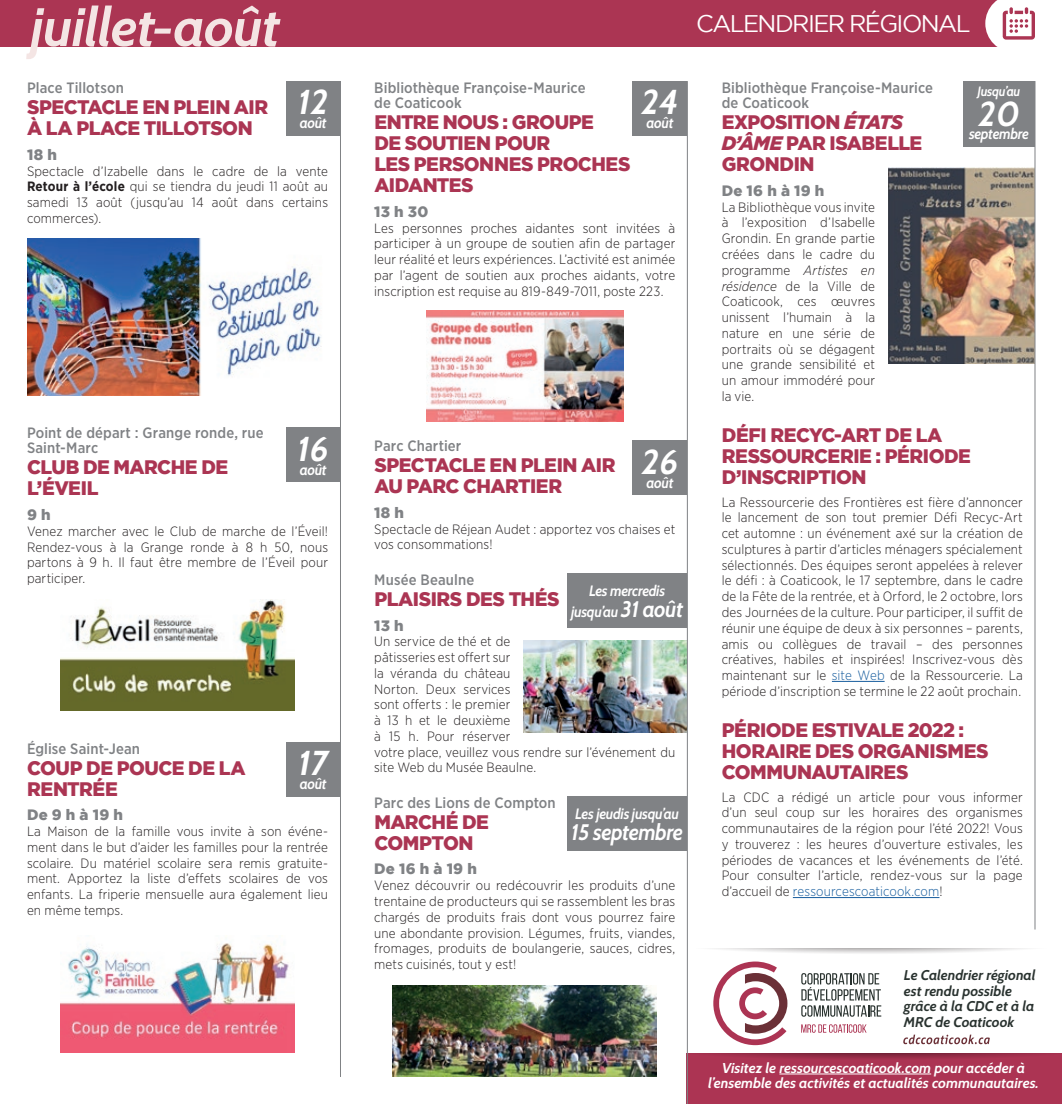
<style>
.page{position:relative;width:1062px;height:1104px;background:#fff}
.page>*{position:absolute;margin:0;border:0;box-sizing:border-box;transform-origin:0 0}
.t1{font:italic 700 54px "Cabin";letter-spacing:-.015em;color:#f4e5e4}
.t2{font:italic 700 34.5px "Cabin";color:#fff}
.t3{font:24px "Gotham";letter-spacing:-.065em;color:#fff}
.t4{font:italic 700 22.5px "Cabin";letter-spacing:-.02em;color:#fff;scale:.92 1}
.t5{font:900 19.5px/21px "Gotham";letter-spacing:-.025em;color:#ab3553}
.t6{font:500 15px/15px "Gotham Narrow";letter-spacing:.01em;color:#808285}
.t7{font:italic 700 15px/21px "Cabin";letter-spacing:-.02em;color:#fff;text-align:center;scale:.92 1}
.t8{font:900 15px "Gotham";letter-spacing:.02em;color:#808285}
.t9{font:italic 700 14.25px/15.8px "Cabin";color:#fff;text-align:center}
.t10{font:italic 700 14.1px/15.6px "Cabin";color:#29322f}
.t11{font:300 13.5px/15.8px "Gotham Narrow";letter-spacing:.01em;color:#231f20;text-align:justify}
.t12{font:italic 700 13.5px "Cabin";letter-spacing:-.02em;color:#fff;scale:.92 1}
.s1{font-weight:700}
.s2{font-size:22.5px}
.s3{font-style:italic}
.s4{color:#175d9e}
</style>
<div class="page">
<div style="left:0;top:0;width:1016px;height:46px;background:#ab3553"></div>
<svg style="left:985px;top:0;width:50px;height:47px"></svg>
<svg style="left:688px;top:1053px;width:374px;height:50px;background:#a93452"></svg>
<svg style="left:714px;top:948px;width:313px;height:6px"></svg>
<hr style="left:779px;top:1073px;width:152px;height:1px;background:#fff">
<svg style="left:903px;top:1034px;width:87px;height:9px"></svg>
<svg style="left:801px;top:973px;width:80px;height:43px"></svg>
<svg style="left:801px;top:1024px;width:66px;height:8px"></svg>
<svg style="left:713px;top:961px;width:74px;height:83px"></svg>
<hr style="left:832px;top:681px;width:53px;height:1px;background:#175d9e">
<hr style="left:793px;top:897px;width:146px;height:1px;background:#175d9e">
<img style="left:27px;top:238px;width:295px;height:157px">
<img style="left:524px;top:640px;width:163px;height:92px">
<img style="left:60px;top:599px;width:235px;height:111px">
<img style="left:426px;top:310px;width:197px;height:111px">
<img style="left:60px;top:943px;width:235px;height:109px">
<img style="left:393px;top:985px;width:264px;height:91px">
<img style="left:889px;top:168px;width:146px;height:195px">
<div style="left:286px;top:81px;width:54px;height:54px;background:#808285"></div>
<div style="left:633px;top:81px;width:54px;height:54px;background:#808285"></div>
<div style="left:633px;top:441px;width:54px;height:54px;background:#808285"></div>
<div style="left:286px;top:428px;width:54px;height:54px;background:#808285"></div>
<div style="left:286px;top:741px;width:54px;height:54px;background:#808285"></div>
<hr style="left:1035px;top:81px;width:1px;height:848px;background:#808285">
<hr style="left:687px;top:81px;width:1px;height:1022px;background:#808285">
<hr style="left:340px;top:81px;width:1px;height:995px;background:#808285">
<div style="left:567px;top:573px;width:120px;height:54px;background:#808285"></div>
<div style="left:567px;top:796px;width:120px;height:54px;background:#808285"></div>
<div style="left:963px;top:81px;width:72px;height:65px;background:#808285"></div>
<h1 class="t1" style="left:31px;top:-6px;width:251px">juillet-août</h1>
<h3 class="t3" style="left:696px;top:10px;width:276px">CALENDRIER RÉGIONAL</h3>
<p class="t6" style="left:27px;top:80px;width:98px">Place Tillotson</p>
<h3 class="t5" style="left:27px;top:96px;width:243px">SPECTACLE EN PLEIN AIR<br>À LA PLACE TILLOTSON</h3>
<p class="t8" style="left:27px;top:146px;width:31px">18 h</p>
<p class="t11" style="left:27px;top:163px;width:303px">Spectacle d’Izabelle dans le cadre de la vente <span class="s1">Retour à l’école</span> qui se tiendra du jeudi 11 août au samedi 13 août (jusqu’au 14 août dans certains commerces).</p>
<h2 class="t2" style="left:298px;top:81px;width:32px">12</h2>
<p class="t7" style="left:300px;top:112px;width:31px">août</p>
<p class="t6" style="left:27px;top:425px;width:238px">Point de départ : Grange ronde, rue<br>Saint-Marc</p>
<h3 class="t5" style="left:27px;top:456px;width:203px">CLUB DE MARCHE DE<br>L’ÉVEIL</h3>
<p class="t8" style="left:27px;top:506px;width:25px">9 h</p>
<p class="t11" style="left:27px;top:523px;width:303px">Venez marcher avec le Club de marche de l’Éveil!<br>Rendez-vous à la Grange ronde à 8 h 50, nous partons à 9 h. Il faut être membre de l’Éveil pour participer.</p>
<h2 class="t2" style="left:297px;top:428px;width:33px">16</h2>
<p class="t7" style="left:300px;top:459px;width:31px">août</p>
<p class="t6" style="left:27px;top:740px;width:115px">Église Saint-Jean</p>
<h3 class="t5" style="left:27px;top:756px;width:220px">COUP DE POUCE DE LA<br>RENTRÉE</h3>
<p class="t8" style="left:27px;top:806px;width:98px">De 9 h à 19 h</p>
<p class="t11" style="left:27px;top:823px;width:303px">La Maison de la famille vous invite à son événe&shy;ment dans le but d’aider les familles pour la rentrée scolaire. Du matériel scolaire sera remis gratuite&shy;ment. Apportez la liste d’effets scolaires de vos enfants. La friperie mensuelle aura également lieu en même temps.</p>
<h2 class="t2" style="left:298px;top:742px;width:31px">17</h2>
<p class="t7" style="left:300px;top:772px;width:31px">août</p>
<p class="t6" style="left:374px;top:80px;width:213px">Bibliothèque Françoise-Maurice de Coaticook</p>
<h3 class="t5" style="left:374px;top:111px;width:258px">ENTRE NOUS : GROUPE<br>DE SOUTIEN POUR<br>LES PERSONNES PROCHES<br>AIDANTES</h3>
<p class="t8" style="left:374px;top:203px;width:56px">13 h 30</p>
<p class="t11" style="left:374px;top:220px;width:303px">Les personnes proches aidantes sont invitées à participer à un groupe de soutien afin de partager leur réalité et leurs expériences. L’activité est animée par l’agent de soutien aux proches aidants, votre inscription est requise au 819-849-7011, poste 223.</p>
<h2 class="t2" style="left:641px;top:81px;width:39px">24</h2>
<p class="t7" style="left:647px;top:112px;width:31px">août</p>
<p class="t6" style="left:374px;top:438px;width:89px">Parc Chartier</p>
<h3 class="t5" style="left:374px;top:454px;width:243px">SPECTACLE EN PLEIN AIR<br>AU PARC CHARTIER</h3>
<p class="t8" style="left:374px;top:504px;width:31px">18 h</p>
<p class="t11" style="left:374px;top:520px;width:303px">Spectacle de Réjean Audet : apportez vos chaises et vos consommations!</p>
<p class="t6" style="left:374px;top:571px;width:101px">Musée Beaulne</p>
<h3 class="t5" style="left:374px;top:587px;width:187px">PLAISIRS DES THÉS</h3>
<p class="t8" style="left:374px;top:616px;width:31px">13 h</p>
<p class="t11" style="left:374px;top:633px;width:303px;text-align:left">Un service de thé et de<br>pâtisseries est offert sur<br>la véranda du château<br>Norton. Deux services<br>sont offerts : le premier<br>à 13 h et le deuxième<br>à 15 h. Pour réserver<br>votre place, veuillez vous rendre sur l’événement du site Web du Musée Beaulne.</p>
<p class="t6" style="left:374px;top:794px;width:183px">Parc des Lions de Compton</p>
<h3 class="t5" style="left:374px;top:810px;width:116px">MARCHÉ DE<br>COMPTON</h3>
<p class="t8" style="left:374px;top:860px;width:104px">De 16 h à 19 h</p>
<p class="t11" style="left:374px;top:877px;width:303px">Venez découvrir ou redécouvrir les produits d’une trentaine de producteurs qui se rassemblent les bras chargés de produits frais dont vous pourrez faire une abondante provision. Légumes, fruits, viandes, fromages, produits de boulangerie, sauces, cidres, mets cuisinés, tout y est!</p>
<h2 class="t2" style="left:642px;top:441px;width:38px">26</h2>
<p class="t7" style="left:647px;top:472px;width:31px">août</p>
<p class="t7" style="left:571px;top:580px;width:123px">Les mercredis jusqu’au <span class="s2">31 août</span></p>
<p class="t7" style="left:575px;top:802px;width:114px">Les jeudis jusqu’au</p>
<h3 class="t4" style="left:571px;top:818px;width:123px">15 septembre</h3>
<p class="t6" style="left:722px;top:80px;width:213px">Bibliothèque Françoise-Maurice de Coaticook</p>
<h3 class="t5" style="left:722px;top:111px;width:202px">EXPOSITION <span class="s3">ÉTATS<br>D’ÂME</span> PAR ISABELLE<br>GRONDIN</h3>
<p class="t8" style="left:722px;top:182px;width:104px">De 16 h à 19 h</p>
<p class="t11" style="left:722px;top:199px;width:155px">La Bibliothèque vous invite à l’exposition d’Isabelle Grondin. En grande partie créées dans le cadre du programme <span class="s3">Artistes en résidence</span> de la Ville de Coaticook, ces œuvres unissent l’humain à la nature en une série de portraits où se dégagent une grande sensibilité et un amour immodéré pour la vie.</p>
<h3 class="t5" style="left:722px;top:424px;width:251px">DÉFI RECYC-ART DE LA<br>RESSOURCERIE : PÉRIODE<br>D’INSCRIPTION</h3>
<p class="t11" style="left:722px;top:493px;width:303px">La Ressourcerie des Frontières est fière d’annoncer le lancement de son tout premier Défi Recyc-Art cet automne : un événement axé sur la création de sculptures à partir d’articles ménagers spécialement sélectionnés. Des équipes seront appelées à relever le défi : à Coaticook, le 17 septembre, dans le cadre de la Fête de la rentrée, et à Orford, le 2 octobre, lors des Journées de la culture. Pour participer, il suffit de réunir une équipe de deux à six personnes – parents, amis ou collègues de travail – des personnes créatives, habiles et inspirées! Inscrivez-vous dès maintenant sur le <span class="s4">site Web</span> de la Ressourcerie. La période d’inscription se termine le 22 août prochain.</p>
<h3 class="t5" style="left:722px;top:719px;width:268px">PÉRIODE ESTIVALE 2022 :<br>HORAIRE DES ORGANISMES<br>COMMUNAUTAIRES</h3>
<p class="t11" style="left:722px;top:788px;width:303px">La CDC a rédigé un article pour vous informer d’un seul coup sur les horaires des organismes communautaires de la région pour l’été 2022! Vous y trouverez : les heures d’ouverture estivales, les périodes de vacances et les événements de l’été.<br>Pour consulter l’article, rendez-vous sur la page d’accueil de <span class="s4">ressourcescoaticook.com</span>!</p>
<p class="t12" style="left:978px;top:83px;width:48px">Jusqu’au</p>
<h2 class="t2" style="left:978px;top:93px;width:43px">20</h2>
<p class="t7" style="left:969px;top:123px;width:67px">septembre</p>
<p class="t10" style="left:904px;top:967px;width:133px">Le Calendrier régional est rendu possible grâce à la CDC et à la<br>MRC de Coaticook</p>
<p class="t9" style="left:708px;top:1059px;width:332px">Visitez le ressourcescoaticook.com pour accéder à l’ensemble des activités et actualités communautaires.</p>
</div>
